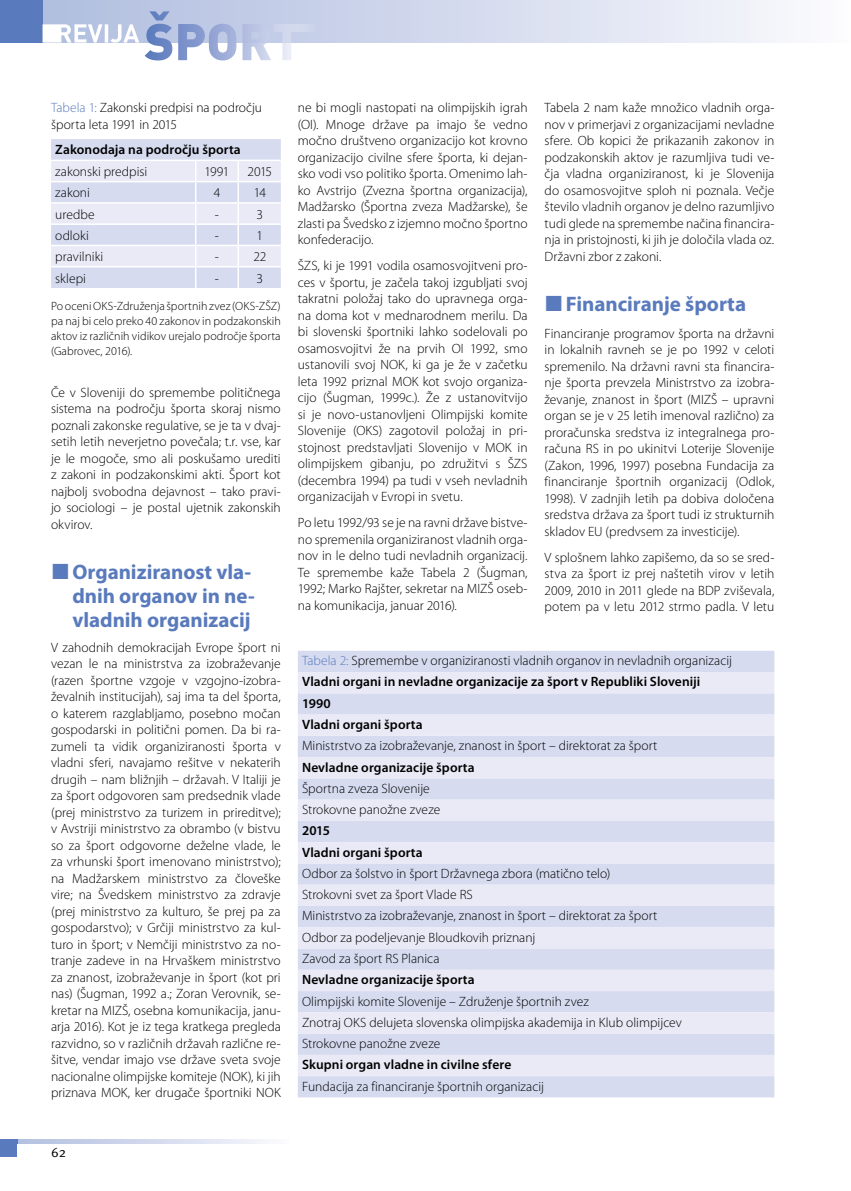
<style>
.page{position:relative;width:851px;height:1191px;background:#fff}
.page>*{position:absolute;margin:0;border:0;box-sizing:border-box;transform-origin:0 0}
.t1{font:700 21px/24px "Myriad Pro";letter-spacing:-.005em;color:#597abc}
.t2{font:300 13.5px/16.5px "Myriad Pro";color:#000;text-align:justify}
.t3{font:600 13.5px/21.3px "Myriad Pro";letter-spacing:.005em;color:#000}
.t4{font:13.5px "Meta Pro";color:#000}
.t5{font:300 12px/15px "Myriad Pro";letter-spacing:.005em;color:#000;text-align:justify}
.s1{color:#597abc}
.s2{font-weight:300;color:#597abc}
.s3{font-weight:300}
</style>
<div class="page">
<div style="left:0;top:0;width:850px;height:43px;background:linear-gradient(to right,#aab9dd,#faf9fd)"></div>
<div style="left:0;top:0;width:43px;height:43px;background:#597abc"></div>
<div style="left:0;top:1140px;width:289px;height:17px;background:linear-gradient(to right,#acbade,#faf9fd)"></div>
<svg style="left:145px;top:11px;width:170px;height:49px"></svg>
<svg style="left:43px;top:24px;width:96px;height:19px"></svg>
<div style="left:0;top:1140px;width:17px;height:17px;background:#597abc"></div>
<div style="left:17px;top:1144px;width:272px;height:13px;background:#fff"></div>
<svg style="left:51px;top:139px;width:230px;height:149px;background:#e0e3f2"></svg>
<hr style="left:238px;top:266px;width:43px;height:1px;background:#fff">
<hr style="left:237px;top:267px;width:2px;height:21px;background:#fff">
<div style="left:298px;top:651px;width:476px;height:446px;background:#d6dbef"></div>
<svg style="left:298px;top:672px;width:476px;height:404px;background:#e0e3f2"></svg>
<p class="t2" style="left:51px;top:100px;width:212px"><span class="s1">Tabela 1:</span> Zakonski predpisi na področju športa leta 1991 in 2015</p>
<p class="t3" style="left:55px;top:139px;width:187px">Zakonodaja na področju športa</p>
<p class="t2" style="left:55px;top:163px;width:93px">zakonski predpisi</p>
<p class="t2" style="left:204px;top:163px;width:26px">1991</p>
<p class="t2" style="left:247px;top:163px;width:26px">2015</p>
<p class="t2" style="left:55px;top:185px;width:36px">zakoni</p>
<p class="t2" style="left:214px;top:185px;width:8px">4</p>
<p class="t2" style="left:254px;top:185px;width:14px">14</p>
<p class="t2" style="left:55px;top:206px;width:41px">uredbe</p>
<p class="t2" style="left:215px;top:206px;width:6px">-</p>
<p class="t2" style="left:256px;top:206px;width:8px">3</p>
<p class="t2" style="left:55px;top:227px;width:35px">odloki</p>
<p class="t2" style="left:215px;top:227px;width:6px">-</p>
<p class="t2" style="left:256px;top:227px;width:8px">1</p>
<p class="t2" style="left:55px;top:249px;width:50px">pravilniki</p>
<p class="t2" style="left:215px;top:249px;width:6px">-</p>
<p class="t2" style="left:253px;top:249px;width:15px">22</p>
<p class="t2" style="left:55px;top:270px;width:32px">sklepi</p>
<p class="t2" style="left:215px;top:270px;width:6px">-</p>
<p class="t2" style="left:256px;top:270px;width:8px">3</p>
<p class="t5" style="left:51px;top:298px;width:231px">Po oceni OKS-Združenja športnih zvez (OKS-ZŠZ) pa naj bi celo preko 40 zakonov in podzakonskih aktov iz različnih vidikov urejalo področje športa (Gabrovec, 2016).</p>
<p class="t2" style="left:51px;top:384px;width:231px">Če v Sloveniji do spremembe političnega sistema na področju športa skoraj nismo poznali zakonske regulative, se je ta v dvaj&shy;setih letih neverjetno povečala; t.r. vse, kar je le mogoče, smo ali poskušamo urediti z zakoni in podzakonskimi akti. Šport kot najbolj svobodna dejavnost – tako pravi&shy;jo sociologi – je postal ujetnik zakonskih okvirov.</p>
<h1 class="t1" style="left:72px;top:559px;width:184px">Organiziranost vla&shy;dnih organov in ne&shy;vladnih organizacij</h1>
<p class="t2" style="left:51px;top:639px;width:231px">V zahodnih demokracijah Evrope šport ni vezan le na ministrstva za izobraževanje (razen športne vzgoje v vzgojno-izobra&shy;ževalnih institucijah), saj ima ta del športa, o katerem razglabljamo, posebno močan gospodarski in politični pomen. Da bi ra&shy;zumeli ta vidik organiziranosti športa v vladni sferi, navajamo rešitve v nekaterih drugih – nam bližnjih – državah. V Italiji je za šport odgovoren sam predsednik vlade (prej ministrstvo za turizem in prireditve); v Avstriji ministrstvo za obrambo (v bistvu so za šport odgovorne deželne vlade, le za vrhunski šport imenovano ministrstvo); na Madžarskem ministrstvo za človeške vire; na Švedskem ministrstvo za zdravje (prej ministrstvo za kulturo, še prej pa za gospodarstvo); v Grčiji ministrstvo za kul&shy;turo in šport; v Nemčiji ministrstvo za no&shy;tranje zadeve in na Hrvaškem ministrstvo za znanost, izobraževanje in šport (kot pri nas) (Šugman, 1992 a.; Zoran Verovnik, se&shy;kretar na MIZŠ, osebna komunikacija, janu&shy;arja 2016). Kot je iz tega kratkega pregleda razvidno, so v različnih državah različne re&shy;šitve, vendar imajo vse države sveta svoje nacionalne olimpijske komiteje (NOK), ki jih priznava MOK, ker drugače športniki NOK</p>
<p class="t2" style="left:298px;top:100px;width:231px">ne bi mogli nastopati na olimpijskih igrah (OI). Mnoge države pa imajo še vedno močno društveno organizacijo kot krovno organizacijo civilne sfere športa, ki dejan&shy;sko vodi vso politiko športa. Omenimo lah&shy;ko Avstrijo (Zvezna športna organizacija), Madžarsko (Športna zveza Madžarske), še zlasti pa Švedsko z izjemno močno športno konfederacijo.</p>
<p class="t2" style="left:298px;top:258px;width:231px">ŠZS, ki je 1991 vodila osamosvojitveni pro&shy;ces v športu, je začela takoj izgubljati svoj takratni položaj tako do upravnega orga&shy;na doma kot v mednarodnem merilu. Da bi slovenski športniki lahko sodelovali po osamosvojitvi že na prvih OI 1992, smo ustanovili svoj NOK, ki ga je že v začetku leta 1992 priznal MOK kot svojo organiza&shy;cijo (Šugman, 1999c.). Že z ustanovitvijo si je novo-ustanovljeni Olimpijski komite Slovenije (OKS) zagotovil položaj in pri&shy;stojnost predstavljati Slovenijo v MOK in olimpijskem gibanju, po združitvi s ŠZS (decembra 1994) pa tudi v vseh nevladnih organizacijah v Evropi in svetu.</p>
<p class="t2" style="left:298px;top:514px;width:231px">Po letu 1992/93 se je na ravni države bistve&shy;no spremenila organiziranost vladnih orga&shy;nov in le delno tudi nevladnih organizacij.<br>Te spremembe kaže Tabela 2 (Šugman, 1992; Marko Rajšter, sekretar na MIZŠ oseb&shy;na komunikacija, januar 2016).</p>
<p class="t2" style="left:544px;top:100px;width:231px">Tabela 2 nam kaže množico vladnih orga&shy;nov v primerjavi z organizacijami nevladne sfere. Ob kopici že prikazanih zakonov in podzakonskih aktov je razumljiva tudi ve&shy;čja vladna organiziranost, ki je Slovenija do osamosvojitve sploh ni poznala. Večje število vladnih organov je delno razumljivo tudi glede na spremembe načina financira&shy;nja in pristojnosti, ki jih je določila vlada oz.<br>Državni zbor z zakoni.</p>
<h1 class="t1" style="left:566px;top:292px;width:182px">Financiranje športa</h1>
<p class="t2" style="left:544px;top:325px;width:231px">Financiranje programov športa na državni in lokalnih ravneh se je po 1992 v celoti spremenilo. Na državni ravni sta financira&shy;nje športa prevzela Ministrstvo za izobra&shy;ževanje, znanost in šport (MIZŠ – upravni organ se je v 25 letih imenoval različno) za proračunska sredstva iz integralnega pro&shy;računa RS in po ukinitvi Loterije Slovenije (Zakon, 1996, 1997) posebna Fundacija za financiranje športnih organizacij (Odlok, 1998). V zadnjih letih pa dobiva določena sredstva država za šport tudi iz strukturnih skladov EU (predvsem za investicije).</p>
<p class="t2" style="left:544px;top:549px;width:231px">V splošnem lahko zapišemo, da so se sred&shy;stva za šport iz prej naštetih virov v letih 2009, 2010 in 2011 glede na BDP zviševala, potem pa v letu 2012 strmo padla. V letu</p>
<p class="t3" style="left:302px;top:649px;width:431px"><span class="s2">Tabela 2:</span> <span class="s3">Spremembe v organiziranosti vladnih organov in nevladnih organizacij </span>Vladni organi in nevladne organizacije za šport v Republiki Sloveniji 1990<br>Vladni organi športa</p>
<p class="t2" style="left:302px;top:737px;width:356px">Ministrstvo za izobraževanje, znanost in šport – direktorat za šport</p>
<p class="t3" style="left:302px;top:756px;width:174px">Nevladne organizacije športa</p>
<p class="t2" style="left:302px;top:778px;width:140px;line-height:21.3px">Športna zveza Slovenije<br>Strokovne panožne zveze</p>
<p class="t3" style="left:302px;top:820px;width:122px">2015<br>Vladni organi športa</p>
<p class="t2" style="left:302px;top:863px;width:356px;line-height:21.3px;text-align:left">Odbor za šolstvo in šport Državnega zbora (matično telo)<br>Strokovni svet za šport Vlade RS<br>Ministrstvo za izobraževanje, znanost in šport – direktorat za šport Odbor za podeljevanje Bloudkovih priznanj<br>Zavod za šport RS Planica</p>
<p class="t3" style="left:302px;top:968px;width:174px">Nevladne organizacije športa</p>
<p class="t2" style="left:302px;top:990px;width:381px;line-height:21.3px;text-align:left">Olimpijski komite Slovenije – Združenje športnih zvez<br>Znotraj OKS delujeta slovenska olimpijska akademija in Klub olimpijcev<br>Strokovne panožne zveze</p>
<p class="t3" style="left:302px;top:1053px;width:211px">Skupni organ vladne in civilne sfere</p>
<p class="t2" style="left:302px;top:1078px;width:243px">Fundacija za financiranje športnih organizacij</p>
<p class="t4" style="left:51px;top:1144px;width:17px">62</p>
</div>
